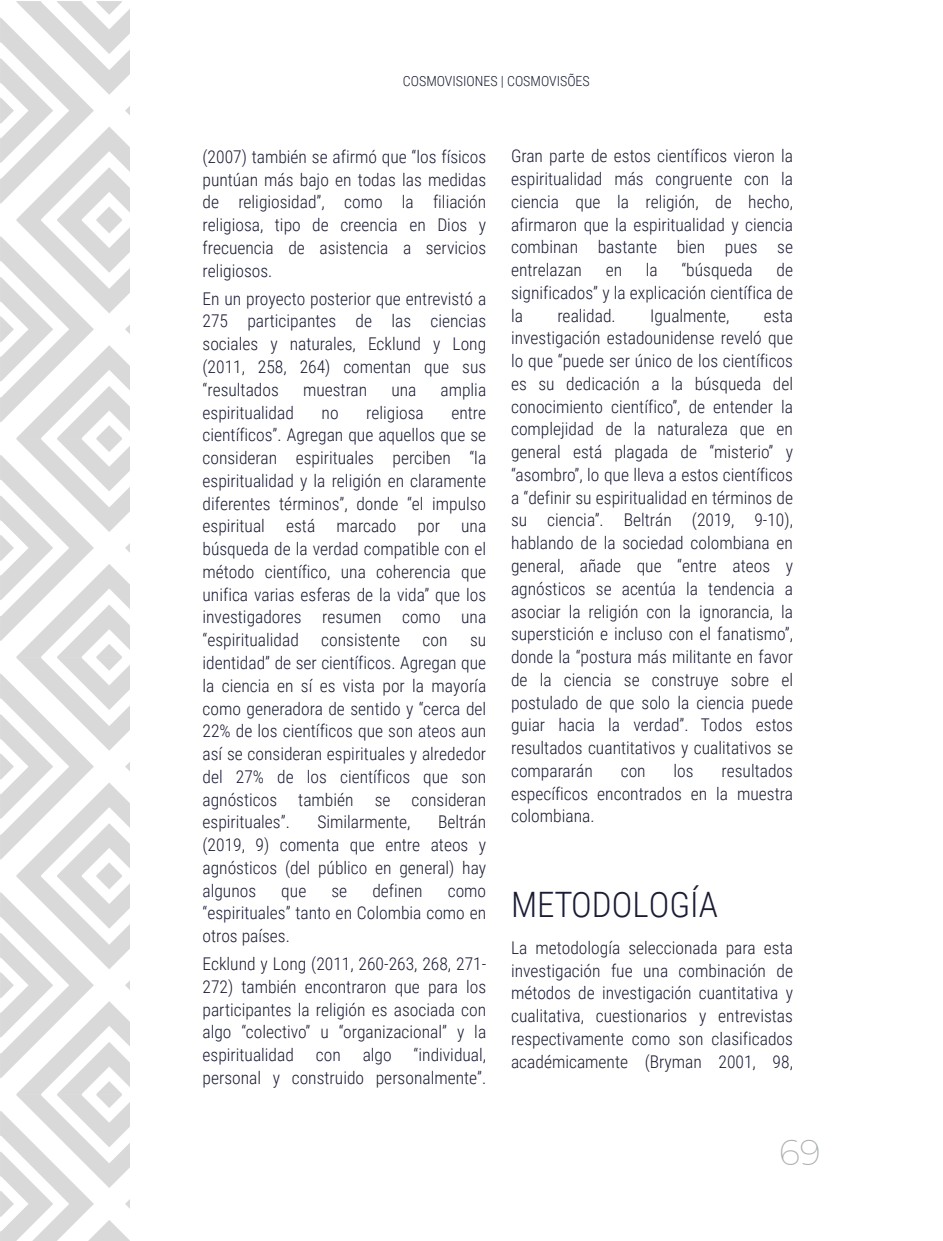
<style>
.page{position:relative;width:943px;height:1241px;background:#fff}
.page>*{position:absolute;margin:0;border:0;box-sizing:border-box;transform-origin:0 0}
.t1{font:300 35px "Roboto Condensed";color:#191c33}
.t2{font:200 35px "Montserrat";color:#aab2ab}
.t3{font:300 17.5px/22.8px "Roboto Condensed";color:#191c33;text-align:justify}
.t4{font:300 14px "Roboto Condensed";color:#191c33}
</style>
<div class="page">
<div style="left:1px;top:1px;width:129px;height:1239px;background:#bfbfbf;opacity:.15"></div>
<p class="t4" style="left:403px;top:71px;width:188px">COSMOVISIONES | COSMOVISÕES</p>
<p class="t3" style="left:202px;top:145px;width:285px">(2007) también se afirmó que “los físicos puntúan más bajo en todas las medidas de religiosidad”, como la filiación religiosa, tipo de creencia en Dios y frecuencia de asistencia a servicios religiosos.</p>
<p class="t3" style="left:202px;top:286px;width:285px">En un proyecto posterior que entrevistó a 275 participantes de las ciencias sociales y naturales, Ecklund y Long (2011, 258, 264) comentan que sus “resultados</p>
<p class="t3" style="left:303px;top:377px;width:66px">muestran</p>
<p class="t3" style="left:391px;top:377px;width:27px">una</p>
<p class="t3" style="left:440px;top:377px;width:47px">amplia</p>
<p class="t3" style="left:202px;top:400px;width:93px">espiritualidad</p>
<p class="t3" style="left:321px;top:400px;width:19px">no</p>
<p class="t3" style="left:366px;top:400px;width:59px">religiosa</p>
<p class="t3" style="left:202px;top:400px;width:285px;text-indent:249px">entre científicos”. Agregan que aquellos que se consideran espirituales perciben “la espiritualidad y la religión en claramente diferentes términos”, donde “el impulso espiritual está marcado por una búsqueda de la verdad compatible con el método científico, una coherencia que unifica varias esferas de la vida” que los investigadores resumen como una “espiritualidad</p>
<p class="t3" style="left:321px;top:628px;width:80px">consistente</p>
<p class="t3" style="left:422px;top:628px;width:26px">con</p>
<p class="t3" style="left:202px;top:628px;width:285px;text-indent:267px">su identidad” de ser científicos. Agregan que la ciencia en sí es vista por la mayoría como generadora de sentido y “cerca del 22% de los científicos que son ateos aun así se consideran espirituales y alrededor del 27% de los científicos que son agnósticos también se consideran espirituales”.</p>
<p class="t3" style="left:202px;top:810px;width:285px;text-indent:235px">Beltrán (2019, 9) comenta que entre ateos y agnósticos (del público en general) hay algunos</p>
<p class="t3" style="left:317px;top:810px;width:95px">Similarmente,</p>
<p class="t3" style="left:281px;top:878px;width:26px">que</p>
<p class="t3" style="left:331px;top:878px;width:17px">se</p>
<p class="t3" style="left:372px;top:878px;width:52px">definen</p>
<p class="t3" style="left:202px;top:878px;width:285px;text-indent:245px">como “espirituales” tanto en Colombia como en otros países.</p>
<p class="t3" style="left:202px;top:951px;width:285px">Ecklund y Long (2011, 260-263, 268, 271- 272) también encontraron que para los participantes la religión es asociada con algo “colectivo” u “organizacional” y la espiritualidad</p>
<p class="t3" style="left:202px;top:1042px;width:285px;text-align:right">“individual,<br>personal y construido personalmente”.</p>
<p class="t3" style="left:316px;top:1042px;width:26px">con</p>
<p class="t3" style="left:363px;top:1042px;width:31px">algo</p>
<p class="t3" style="left:511px;top:144px;width:283px">Gran parte de estos científicos vieron la espiritualidad más congruente con la ciencia que la religión, de hecho, afirmaron que la espiritualidad y ciencia combinan bastante bien pues se entrelazan</p>
<p class="t3" style="left:605px;top:258px;width:18px">en</p>
<p class="t3" style="left:645px;top:258px;width:13px">la</p>
<p class="t3" style="left:681px;top:258px;width:73px">“búsqueda</p>
<p class="t3" style="left:511px;top:258px;width:283px;text-indent:265px">de significados” y la explicación científica de la</p>
<p class="t3" style="left:557px;top:303px;width:60px">realidad.</p>
<p class="t3" style="left:650px;top:303px;width:81px">Igualmente,</p>
<p class="t3" style="left:511px;top:303px;width:283px;text-indent:253px">esta investigación estadounidense reveló que lo que “puede ser único de los científicos es su dedicación a la búsqueda del conocimiento científico”, de entender la complejidad de la naturaleza que en general está plagada de “misterio” y “asombro”, lo que lleva a estos científicos a “definir su espiritualidad en términos de su ciencia”. Beltrán (2019, 9-10), hablando de la sociedad colombiana en general, añade que “entre ateos y agnósticos se acentúa la tendencia a asociar la religión con la ignorancia, la superstición e incluso con el fanatismo”, donde la “postura más militante en favor de la ciencia se construye sobre el postulado de que solo la ciencia puede guiar hacia la verdad”. Todos estos resultados cuantitativos y cualitativos se compararán</p>
<p class="t3" style="left:511px;top:758px;width:283px;text-indent:210px">resultados específicos encontrados en la muestra colombiana.</p>
<p class="t3" style="left:620px;top:758px;width:26px">con</p>
<p class="t3" style="left:673px;top:758px;width:22px">los</p>
<h1 class="t1" style="left:511px;top:880px;width:208px">METODOLOGÍA</h1>
<p class="t3" style="left:511px;top:935px;width:283px">La metodología seleccionada para esta investigación fue una combinación de métodos de investigación cuantitativa y cualitativa, cuestionarios y entrevistas respectivamente como son clasificados académicamente (Bryman 2001, 98,</p>
<h1 class="t2" style="left:779px;top:1130px;width:43px">69</h1>
</div>
